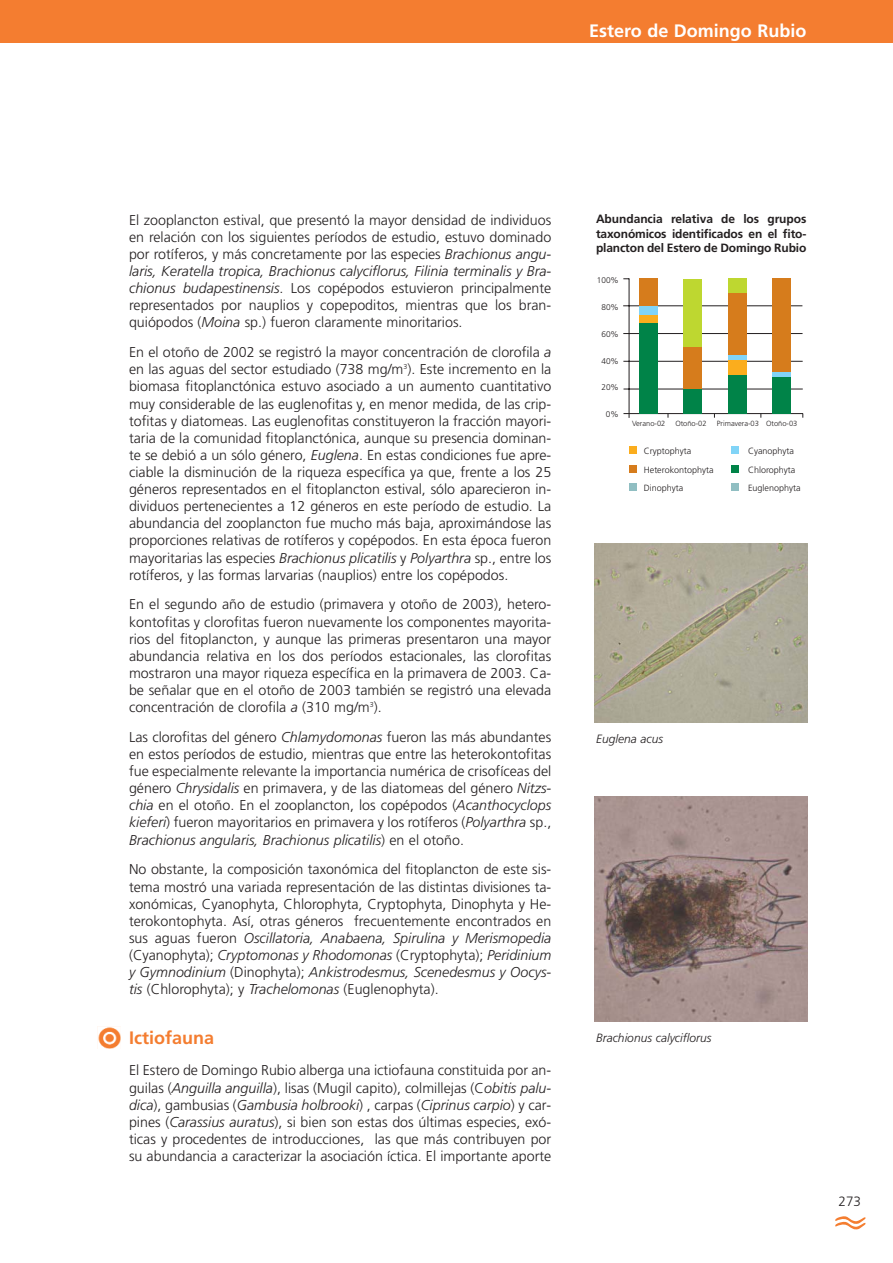
<style>
.page{position:relative;width:893px;height:1263px;background:#fff}
.page>*{position:absolute;margin:0;border:0;box-sizing:border-box;transform-origin:0 0}
.t1{font:700 18px "Frutiger";color:#fff}
.t2{font:700 18px "Frutiger";color:#f47d30}
.t3{font:300 14.25px/17.1px "Frutiger";color:#231f20;text-align:justify}
.t4{font:300 13.5px "Frutiger";color:#231f20}
.t5{font:700 12px/14.4px "Frutiger";letter-spacing:-.01em;color:#231f20;text-align:justify}
.t6{font:italic 300 12px "Frutiger";color:#231f20}
.t7{font:300 9px/18.3px "Frutiger";color:#231f20}
.t8{font:300 8.25px "Frutiger";color:#231f20}
.t9{font:300 7.5px "Frutiger";color:#231f20}
.s1{font-style:italic}
</style>
<div class="page">
<div style="left:0;top:0;width:893px;height:43px;background:#f47d30"></div>
<svg style="left:835px;top:1216px;width:31px;height:14px"></svg>
<img style="left:594px;top:544px;width:214px;height:178px">
<hr style="left:629px;top:279px;width:1px;height:139px;background:#231f20">
<hr style="left:623px;top:306px;width:179px;height:1px;background:#231f20">
<hr style="left:623px;top:333px;width:179px;height:1px;background:#231f20">
<hr style="left:623px;top:361px;width:180px;height:1px;background:#231f20">
<hr style="left:623px;top:389px;width:180px;height:1px;background:#231f20">
<hr style="left:623px;top:413px;width:180px;height:1px;background:#231f20">
<div style="left:629px;top:483px;width:8px;height:8px;background:#90bec2"></div>
<div style="left:629px;top:447px;width:8px;height:7px;background:#fbad1d"></div>
<div style="left:629px;top:465px;width:8px;height:8px;background:#d67c1c"></div>
<div style="left:731px;top:447px;width:7px;height:7px;background:#81d4f7"></div>
<div style="left:731px;top:465px;width:7px;height:8px;background:#008348"></div>
<div style="left:639px;top:323px;width:19px;height:90px;background:#008348"></div>
<div style="left:639px;top:315px;width:19px;height:8px;background:#fbad1d"></div>
<div style="left:639px;top:303px;width:19px;height:12px;background:#81d4f7"></div>
<div style="left:683px;top:389px;width:19px;height:24px;background:#008348"></div>
<div style="left:683px;top:346px;width:19px;height:43px;background:#d67c1c"></div>
<div style="left:683px;top:303px;width:19px;height:43px;background:#bed730"></div>
<div style="left:683px;top:279px;width:19px;height:25px;background:#bed730"></div>
<div style="left:728px;top:375px;width:18px;height:38px;background:#008348"></div>
<div style="left:728px;top:360px;width:18px;height:15px;background:#fbad1d"></div>
<svg style="left:728px;top:354px;width:18px;height:6px"></svg>
<div style="left:772px;top:377px;width:19px;height:36px;background:#008348"></div>
<div style="left:772px;top:372px;width:19px;height:5px;background:#81d4f7"></div>
<div style="left:772px;top:295px;width:19px;height:77px;background:#d67c1c"></div>
<div style="left:772px;top:279px;width:19px;height:18px;background:#d67c1c"></div>
<div style="left:728px;top:289px;width:18px;height:65px;background:#d67c1c"></div>
<div style="left:728px;top:279px;width:18px;height:14px;background:#bed730"></div>
<div style="left:639px;top:278px;width:19px;height:28px;background:#d67c1c"></div>
<div style="left:731px;top:483px;width:7px;height:8px;background:#90bec2"></div>
<img style="left:594px;top:796px;width:214px;height:225px">
<img style="left:98px;top:1027px;width:22px;height:22px">
<p class="t1" style="left:589px;top:24px;width:219px">Estero de Domingo Rubio</p>
<p class="t3" style="left:129px;top:212px;width:424px">El zooplancton estival, que presentó la mayor densidad de individuos en relación con los siguientes períodos de estudio, estuvo dominado por rotíferos, y más concretamente por las especies <span class="s1">Brachionus angu&shy;laris, Keratella tropica, Brachionus calyciflorus, Filinia terminalis y Bra&shy;chionus budapestinensis</span>. Los copépodos estuvieron principalmente representados por nauplios y copepoditos, mientras que los bran&shy;quiópodos (<span class="s1">Moina</span> sp.) fueron claramente minoritarios.</p>
<p class="t3" style="left:129px;top:345px;width:424px">En el otoño de 2002 se registró la mayor concentración de clorofila <span class="s1">a </span>en las aguas del sector estudiado (738 mg/m<sup>3</sup>). Este incremento en la biomasa fitoplanctónica estuvo asociado a un aumento cuantitativo muy considerable de las euglenofitas y, en menor medida, de las crip&shy;tofitas y diatomeas. Las euglenofitas constituyeron la fracción mayori&shy;taria de la comunidad fitoplanctónica, aunque su presencia dominan&shy;te se debió a un sólo género, <span class="s1">Euglena</span>. En estas condiciones fue apre&shy;ciable la disminución de la riqueza específica ya que, frente a los 25 géneros representados en el fitoplancton estival, sólo aparecieron in&shy;dividuos pertenecientes a 12 géneros en este período de estudio. La abundancia del zooplancton fue mucho más baja, aproximándose las proporciones relativas de rotíferos y copépodos. En esta época fueron mayoritarias las especies <span class="s1">Brachionus plicatilis</span> y <span class="s1">Polyarthra</span> sp., entre los rotíferos, y las formas larvarias (nauplios) entre los copépodos.</p>
<p class="t3" style="left:129px;top:597px;width:424px">En el segundo año de estudio (primavera y otoño de 2003), hetero&shy;kontofitas y clorofitas fueron nuevamente los componentes mayorita&shy;rios del fitoplancton, y aunque las primeras presentaron una mayor abundancia relativa en los dos períodos estacionales, las clorofitas mostraron una mayor riqueza específica en la primavera de 2003. Ca&shy;be señalar que en el otoño de 2003 también se registró una elevada concentración de clorofila <span class="s1">a</span> (310 mg/m<sup>3</sup>).</p>
<p class="t3" style="left:129px;top:729px;width:424px">Las clorofitas del género <span class="s1">Chlamydomonas</span> fueron las más abundantes en estos períodos de estudio, mientras que entre las heterokontofitas fue especialmente relevante la importancia numérica de crisofíceas del género <span class="s1">Chrysidalis</span> en primavera, y de las diatomeas del género <span class="s1">Nitzs&shy;chia</span> en el otoño. En el zooplancton, los copépodos (<span class="s1">Acanthocyclops kieferi</span>) fueron mayoritarios en primavera y los rotíferos (<span class="s1">Polyarthra</span> sp., <span class="s1">Brachionus angularis, Brachionus plicatilis</span>) en el otoño.</p>
<p class="t3" style="left:129px;top:862px;width:424px">No obstante, la composición taxonómica del fitoplancton de este sis&shy;tema mostró una variada representación de las distintas divisiones ta&shy;xonómicas, Cyanophyta, Chlorophyta, Cryptophyta, Dinophyta y He&shy;terokontophyta. Así, otras géneros frecuentemente encontrados en sus aguas fueron <span class="s1">Oscillatoria, Anabaena, Spirulina y Merismopedia </span>(Cyanophyta); <span class="s1">Cryptomonas y Rhodomonas</span> (Cryptophyta); <span class="s1">Peridinium y Gymnodinium</span> (Dinophyta); <span class="s1">Ankistrodesmus, Scenedesmus y Oocys&shy;tis</span> (Chlorophyta); y <span class="s1">Trachelomonas</span> (Euglenophyta).</p>
<p class="t2" style="left:129px;top:1030px;width:86px">Ictiofauna</p>
<p class="t3" style="left:129px;top:1063px;width:424px">El Estero de Domingo Rubio alberga una ictiofauna constituida por an&shy;guilas (<span class="s1">Anguilla anguilla</span>), lisas (Mugil capito), colmillejas (C<span class="s1">obitis palu&shy;dica</span>), gambusias (<span class="s1">Gambusia holbrooki</span>) , carpas (<span class="s1">Ciprinus carpio</span>) y car&shy;pines (<span class="s1">Carassius auratus</span>), si bien son estas dos últimas especies, exó&shy;ticas y procedentes de introducciones, las que más contribuyen por su abundancia a caracterizar la asociación íctica. El importante aporte</p>
<p class="t5" style="left:596px;top:213px;width:212px">Abundancia relativa de los grupos taxonómicos identificados en el fito&shy;plancton del Estero de Domingo Rubio</p>
<p class="t8" style="left:597px;top:277px;width:24px">100%</p>
<p class="t8" style="left:601px;top:304px;width:19px">80%</p>
<p class="t8" style="left:601px;top:330px;width:19px">60%</p>
<p class="t8" style="left:601px;top:357px;width:19px">40%</p>
<p class="t8" style="left:601px;top:384px;width:19px">20%</p>
<p class="t8" style="left:606px;top:411px;width:14px">0%</p>
<p class="t9" style="left:632px;top:421px;width:35px">Verano-02</p>
<p class="t9" style="left:675px;top:421px;width:33px">Otoño-02</p>
<p class="t9" style="left:717px;top:421px;width:82px">Primavera-03 Otoño-03</p>
<p class="t7" style="left:644px;top:442px;width:49px">Cryptophyta</p>
<p class="t7" style="left:644px;top:461px;width:71px">Heterokontophyta<br>Dinophyta</p>
<p class="t7" style="left:748px;top:442px;width:49px;line-height:18.8px">Cyanophyta<br>Chlorophyta</p>
<p class="t7" style="left:748px;top:479px;width:54px">Euglenophyta</p>
<p class="t6" style="left:596px;top:734px;width:69px">Euglena acus</p>
<p class="t6" style="left:596px;top:1033px;width:117px">Brachionus calyciflorus</p>
<p class="t4" style="left:839px;top:1196px;width:24px">273</p>
</div>
